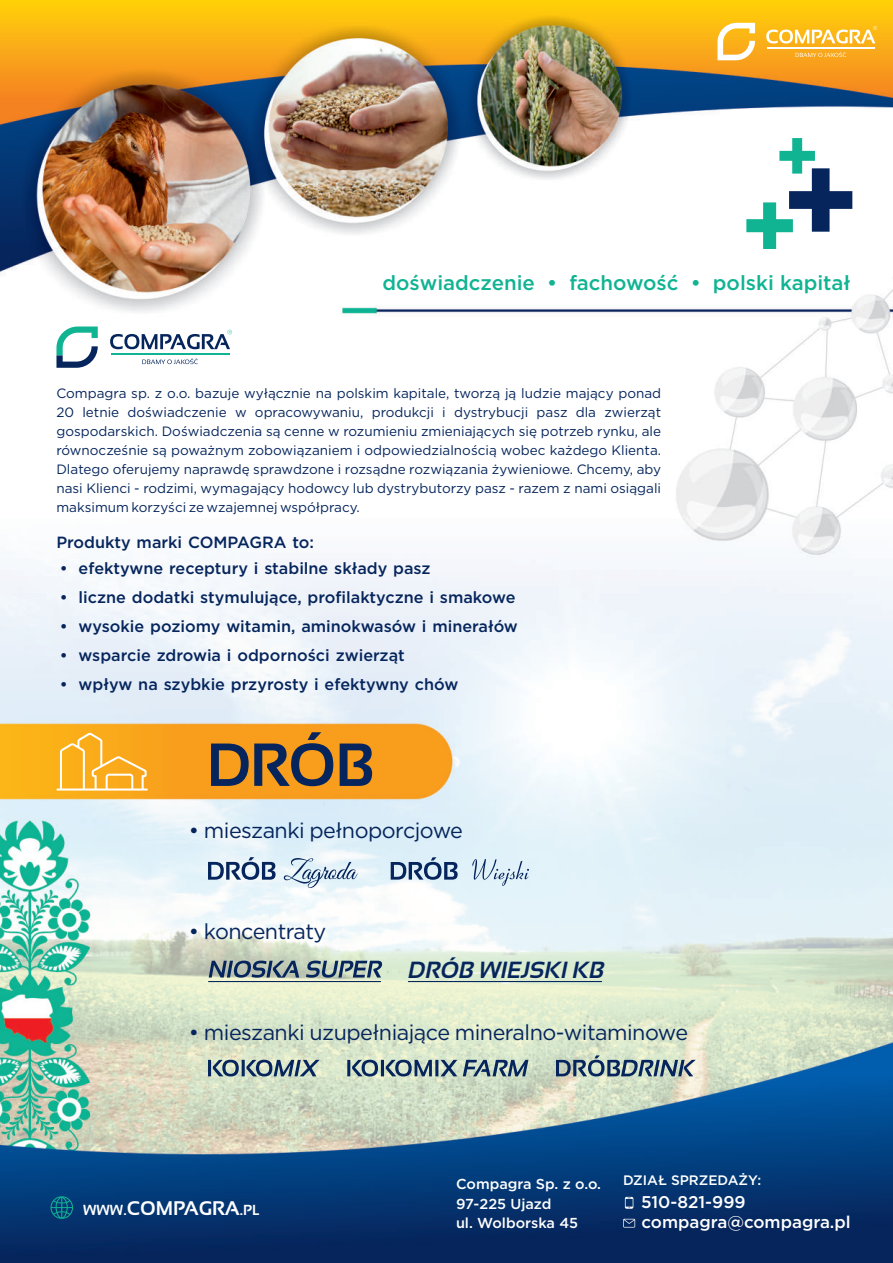
<style>
.page{position:relative;width:893px;height:1263px;background:#fff}
.page>*{position:absolute;margin:0;border:0;box-sizing:border-box;transform-origin:0 0}
.t1{font:700 60.75px "Sansation";color:#05255c}
.t2{font:italic 700 23.4px "Sansation";color:#05255c}
.t3{font:21.6px "Gotham";letter-spacing:-.025em;color:#05255c}
.t4{font:500 20.4px "Gotham";color:#10b392}
.t5{font:700 19.8px "Sansation";color:#fff}
.t6{font:500 16.95px/20.2px "Gotham";color:#fff}
.t7{font:500 16.2px "Gotham";color:#05255c}
.t8{font:500 14.4px/19.6px "Gotham";color:#fff}
.t9{font:500 13.65px "Gotham";color:#fff}
.t10{font:13.5px/19px "Gotham";color:#05255c;text-align:justify}
.s1{font-size:14.55px}
</style>
<div class="page">
<img style="left:0;top:0;width:893px;height:1263px">
<hr style="left:767px;top:47px;width:107px;height:1px;background:#fff">
<svg style="left:717px;top:23px;width:38px;height:37px"></svg>
<svg style="left:796px;top:52px;width:50px;height:5px"></svg>
<svg style="left:766px;top:26px;width:111px;height:17px"></svg>
<svg style="left:746px;top:138px;width:106px;height:111px"></svg>
<hr style="left:111px;top:353px;width:118px;height:2px;background:#10b392">
<svg style="left:56px;top:326px;width:42px;height:42px"></svg>
<svg style="left:142px;top:358px;width:56px;height:6px"></svg>
<svg style="left:110px;top:330px;width:122px;height:19px"></svg>
<svg style="left:56px;top:733px;width:92px;height:57px;background:#fab63b"></svg>
<svg style="left:208px;top:857px;width:68px;height:23px;background:#8fa2ba"></svg>
<svg style="left:284px;top:858px;width:74px;height:30px;background:#c1d2e0"></svg>
<svg style="left:391px;top:857px;width:67px;height:23px;background:#88a0ba"></svg>
<svg style="left:472px;top:859px;width:57px;height:27px;background:#c1d4e2"></svg>
<hr style="left:208px;top:981px;width:173px;height:1px;background:#05255c">
<svg style="left:209px;top:960px;width:173px;height:18px;background:#768993"></svg>
<hr style="left:408px;top:981px;width:194px;height:1px;background:#05255c">
<svg style="left:208px;top:1060px;width:112px;height:16px;background:#7c9099"></svg>
<svg style="left:556px;top:1055px;width:140px;height:21px;background:#8a9da1"></svg>
<svg style="left:347px;top:1060px;width:181px;height:16px;background:#7a9099"></svg>
<svg style="left:625px;top:1197px;width:8px;height:12px"></svg>
<svg style="left:623px;top:1219px;width:12px;height:8px"></svg>
<svg style="left:51px;top:1196px;width:22px;height:23px"></svg>
<h3 class="t4" style="left:382px;top:273px;width:470px">doświadczenie • fachowość • polski kapitał</h3>
<p class="t10" style="left:56px;top:384px;width:606px">Compagra sp. z o.o. bazuje wyłącznie na polskim kapitale, tworzą ją ludzie mający ponad 20 letnie doświadczenie w opracowywaniu, produkcji i dystrybucji pasz dla zwierząt gospodarskich. Doświadczenia są cenne w rozumieniu zmieniających się potrzeb rynku, ale równocześnie są poważnym zobowiązaniem i odpowiedzialnością wobec każdego Klienta.<br>Dlatego oferujemy naprawdę sprawdzone i rozsądne rozwiązania żywieniowe. Chcemy, aby nasi Klienci - rodzimi, wymagający hodowcy lub dystrybutorzy pasz - razem z nami osiągali maksimum korzyści ze wzajemnej współpracy.</p>
<p class="t7" style="left:56px;top:535px;width:259px">Produkty marki COMPAGRA to:</p>
<p class="t7" style="left:60px;top:561px;width:372px">• efektywne receptury i stabilne składy pasz</p>
<p class="t7" style="left:60px;top:590px;width:457px">• liczne dodatki stymulujące, profilaktyczne i smakowe</p>
<p class="t7" style="left:60px;top:619px;width:459px">• wysokie poziomy witamin, aminokwasów i minerałów</p>
<p class="t7" style="left:60px;top:648px;width:346px">• wsparcie zdrowia i odporności zwierząt</p>
<p class="t7" style="left:60px;top:677px;width:400px">• wpływ na szybkie przyrosty i efektywny chów</p>
<h1 class="t1" style="left:207px;top:742px;width:169px">DRÓB</h1>
<h3 class="t3" style="left:189px;top:821px;width:276px">• mieszanki pełnoporcjowe</h3>
<h3 class="t3" style="left:189px;top:922px;width:139px">• koncentraty</h3>
<h2 class="t2" style="left:409px;top:960px;width:197px">DRÓB WIEJSKI KB</h2>
<h3 class="t3" style="left:189px;top:1023px;width:501px">• mieszanki uzupełniające mineralno-witaminowe</h3>
<h3 class="t5" style="left:83px;top:1200px;width:178px"><span class="s1">WWW.</span>COMPAGRA<span class="s1">.PL</span></h3>
<p class="t8" style="left:456px;top:1175px;width:147px">Compagra Sp. z o.o.<br>97-225 Ujazd<br>ul. Wolborska 45</p>
<p class="t9" style="left:623px;top:1174px;width:140px">DZIAŁ SPRZEDAŻY:</p>
<p class="t6" style="left:641px;top:1193px;width:211px">510-821-999 compagra@compagra.pl</p>
</div>
